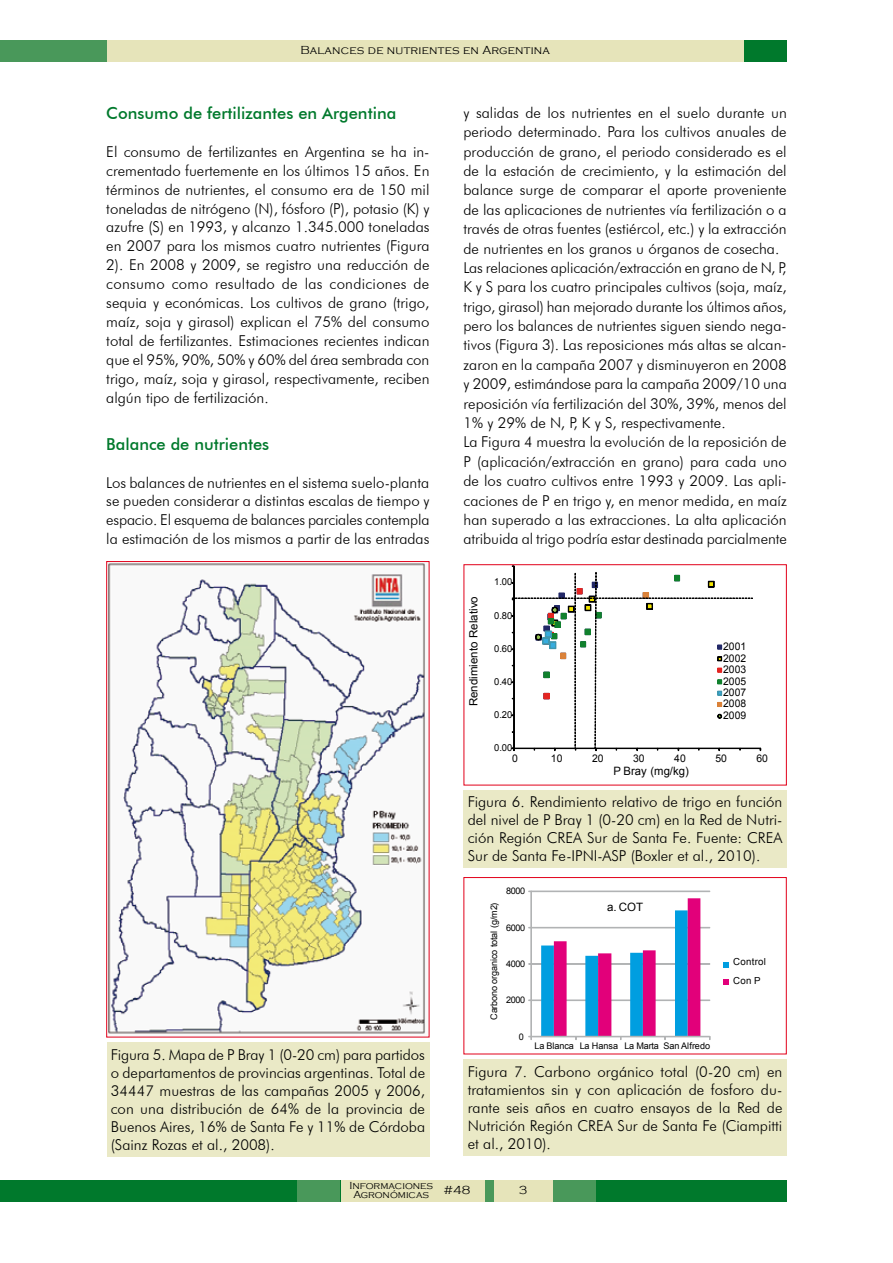
<style>
.page{position:relative;width:893px;height:1263px;background:#fff}
.page>*{position:absolute;margin:0;border:0;box-sizing:border-box;transform-origin:0 0}
.t1{font:500 16.5px "Futura BT";color:#00792c}
.t2{font:300 15px/19.4px "Futura BT";color:#000;text-align:justify}
.t3{font:300 12px "Copperplate Gothic";letter-spacing:.02em;color:#000}
.t4{font:11.55px "Arial";color:#000}
.t5{font:11.25px "Arial";color:#000}
.t6{font:10.5px/11.6px "Arial";letter-spacing:.005em;color:#000;text-align:justify}
.t7{font:300 10.5px/9px "Copperplate Gothic";color:#000}
.t8{font:9.75px/19px "Arial";letter-spacing:.025em;color:#000}
.t9{font:9.6px "Arial";letter-spacing:.005em;color:#000}
.t10{font:9.15px "Arial";letter-spacing:-.02em;color:#000}
</style>
<div class="page">
<div style="left:0;top:1180px;width:787px;height:21px;background:#00792c"></div>
<div style="left:0;top:40px;width:787px;height:22px;background:#e6e4ba"></div>
<div style="left:744px;top:40px;width:43px;height:22px;background:#00792c"></div>
<div style="left:298px;top:1180px;width:42px;height:21px;background:#49985a"></div>
<div style="left:341px;top:1180px;width:212px;height:21px;background:#e6e4ba"></div>
<div style="left:553px;top:1180px;width:42px;height:21px;background:#49985a"></div>
<div style="left:485px;top:1180px;width:8px;height:21px;background:#49985a"></div>
<div style="left:0;top:40px;width:106px;height:22px;background:#49985a"></div>
<div style="left:107px;top:1042px;width:322px;height:115px;background:#eae9c6"></div>
<div style="left:463px;top:790px;width:324px;height:77px;background:#eae9c6"></div>
<div style="left:463px;top:1059px;width:324px;height:96px;background:#eae9c6"></div>
<img style="left:108px;top:563px;width:317px;height:471px">
<div style="left:106px;top:561px;width:323px;height:476px;border:1px solid #e2001a"></div>
<svg style="left:512px;top:566px;width:249px;height:185px"></svg>
<div style="left:464px;top:564px;width:323px;height:221px;border:1px solid #e2001a"></div>
<div style="left:531px;top:1000px;width:179px;height:1px;border:1px solid #b1b3b4"></div>
<hr style="left:531px;top:964px;width:179px;height:1px;background:#b1b3b4">
<div style="left:531px;top:963px;width:179px;height:1px;border:1px solid #b1b3b4"></div>
<div style="left:531px;top:927px;width:179px;height:1px;border:1px solid #b1b3b4"></div>
<div style="left:531px;top:891px;width:179px;height:1px;border:1px solid #b1b3b4"></div>
<div style="left:531px;top:891px;width:1px;height:146px;border:1px solid #b1b3b4"></div>
<div style="left:531px;top:1036px;width:179px;height:1px;border:1px solid #b1b3b4"></div>
<svg style="left:541px;top:898px;width:159px;height:142px"></svg>
<svg style="left:528px;top:1036px;width:4px;height:4px"></svg>
<svg style="left:723px;top:962px;width:6px;height:6px"></svg>
<svg style="left:723px;top:979px;width:6px;height:5px"></svg>
<div style="left:463px;top:877px;width:324px;height:177px;border:1px solid #e2001a"></div>
<p class="t3" style="left:300px;top:44px;width:251px">Balances de nutrientes en Argentina</p>
<p class="t1" style="left:106px;top:103px;width:291px">Consumo de fertilizantes en Argentina</p>
<p class="t2" style="left:106px;top:142px;width:325px;line-height:18.9px">El consumo de fertilizantes en Argentina se ha in&shy;crementado fuertemente en los últimos 15 años. En términos de nutrientes, el consumo era de 150 mil toneladas de nitrógeno (N), fósforo (P), potasio (K) y azufre (S) en 1993, y alcanzo 1.345.000 toneladas en 2007 para los mismos cuatro nutrientes (Figura 2). En 2008 y 2009, se registro una reducción de consumo como resultado de las condiciones de sequia y económicas. Los cultivos de grano (trigo, maíz, soja y girasol) explican el 75% del consumo total de fertilizantes. Estimaciones recientes indican que el 95%, 90%, 50% y 60% del área sembrada con trigo, maíz, soja y girasol, respectivamente, reciben algún tipo de fertilización.</p>
<p class="t1" style="left:106px;top:434px;width:165px">Balance de nutrientes</p>
<p class="t2" style="left:106px;top:473px;width:325px;line-height:18.9px">Los balances de nutrientes en el sistema suelo-planta se pueden considerar a distintas escalas de tiempo y espacio. El esquema de balances parciales contempla la estimación de los mismos a partir de las entradas</p>
<p class="t2" style="left:111px;top:1045px;width:316px;line-height:18px">Figura 5. Mapa de P Bray 1 (0-20 cm) para partidos o departamentos de provincias argentinas. Total de 34447 muestras de las campañas 2005 y 2006, con una distribución de 64% de la provincia de Buenos Aires, 16% de Santa Fe y 11% de Córdoba (Sainz Rozas et al., 2008).</p>
<p class="t2" style="left:463px;top:103px;width:325px;text-align:left">y salidas de los nutrientes en el suelo durante un periodo determinado. Para los cultivos anuales de producción de grano, el periodo considerado es el de la estación de crecimiento, y la estimación del balance surge de comparar el aporte proveniente de las aplicaciones de nutrientes vía fertilización o a través de otras fuentes (estiércol, etc.) y la extracción de nutrientes en los granos u órganos de cosecha.<br>Las relaciones aplicación/extracción en grano de N, P, K y S para los cuatro principales cultivos (soja, maíz, trigo, girasol) han mejorado durante los últimos años, pero los balances de nutrientes siguen siendo nega&shy;tivos (Figura 3). Las reposiciones más altas se alcan&shy;zaron en la campaña 2007 y disminuyeron en 2008 y 2009, estimándose para la campaña 2009/10 una reposición vía fertilización del 30%, 39%, menos del 1% y 29% de N, P, K y S, respectivamente.<br>La Figura 4 muestra la evolución de la reposición de P (aplicación/extracción en grano) para cada uno de los cuatro cultivos entre 1993 y 2009. Las apli&shy;caciones de P en trigo y, en menor medida, en maíz han superado a las extracciones. La alta aplicación atribuida al trigo podría estar destinada parcialmente</p>
<p class="t5" style="left:466px;top:706px;width:111px;rotate:-90deg">Rendimiento Relativo</p>
<p class="t9" style="left:494px;top:576px;width:20px">1.00</p>
<p class="t9" style="left:494px;top:609px;width:20px">0.80</p>
<p class="t9" style="left:494px;top:642px;width:20px">0.60</p>
<p class="t9" style="left:494px;top:675px;width:20px">0.40</p>
<p class="t9" style="left:494px;top:708px;width:20px">0.20</p>
<p class="t9" style="left:494px;top:741px;width:20px">0.00</p>
<p class="t6" style="left:723px;top:641px;width:25px">2001<br>2002<br>2003<br>2005<br>2007<br>2008<br>2009</p>
<p class="t6" style="left:512px;top:752px;width:7px">0</p>
<p class="t6" style="left:551px;top:752px;width:13px">10</p>
<p class="t6" style="left:592px;top:752px;width:13px">20</p>
<p class="t6" style="left:633px;top:752px;width:13px">30</p>
<p class="t6" style="left:674px;top:752px;width:13px">40</p>
<p class="t6" style="left:715px;top:752px;width:13px">50</p>
<p class="t6" style="left:756px;top:752px;width:13px">60</p>
<p class="t4" style="left:613px;top:763px;width:77px">P Bray (mg/kg)</p>
<p class="t2" style="left:468px;top:793px;width:316px;line-height:18px">Figura 6. Rendimiento relativo de trigo en función del nivel de P Bray 1 (0-20 cm) en la Red de Nutri&shy;ción Región CREA Sur de Santa Fe. Fuente: CREA Sur de Santa Fe-IPNI-ASP (Boxler et al., 2010).</p>
<p class="t10" style="left:506px;top:885px;width:21px">8000</p>
<p class="t10" style="left:488px;top:1020px;width:119px;rotate:-90deg">Carbono organico total (g/m2)</p>
<p class="t10" style="left:506px;top:921px;width:21px">6000</p>
<p class="t10" style="left:506px;top:958px;width:21px">4000</p>
<p class="t10" style="left:506px;top:994px;width:21px">2000</p>
<p class="t10" style="left:519px;top:1030px;width:7px">0</p>
<p class="t4" style="left:607px;top:899px;width:38px">a. COT</p>
<p class="t10" style="left:535px;top:1040px;width:177px">La Blanca La Hansa La Marta San Alfredo</p>
<p class="t8" style="left:733px;top:952px;width:34px">Control<br>Con P</p>
<p class="t2" style="left:468px;top:1062px;width:316px;line-height:18px">Figura 7. Carbono orgánico total (0-20 cm) en tratamientos sin y con aplicación de fosforo du&shy;rante seis años en cuatro ensayos de la Red de Nutrición Región CREA Sur de Santa Fe (Ciampitti et al., 2010).</p>
<p class="t7" style="left:353px;top:1181px;width:118px;text-indent:-4px">Informaciones<br>Agronómicas <sup>#48</sup></p>
<p class="t3" style="left:519px;top:1184px;width:10px">3</p>
</div>
